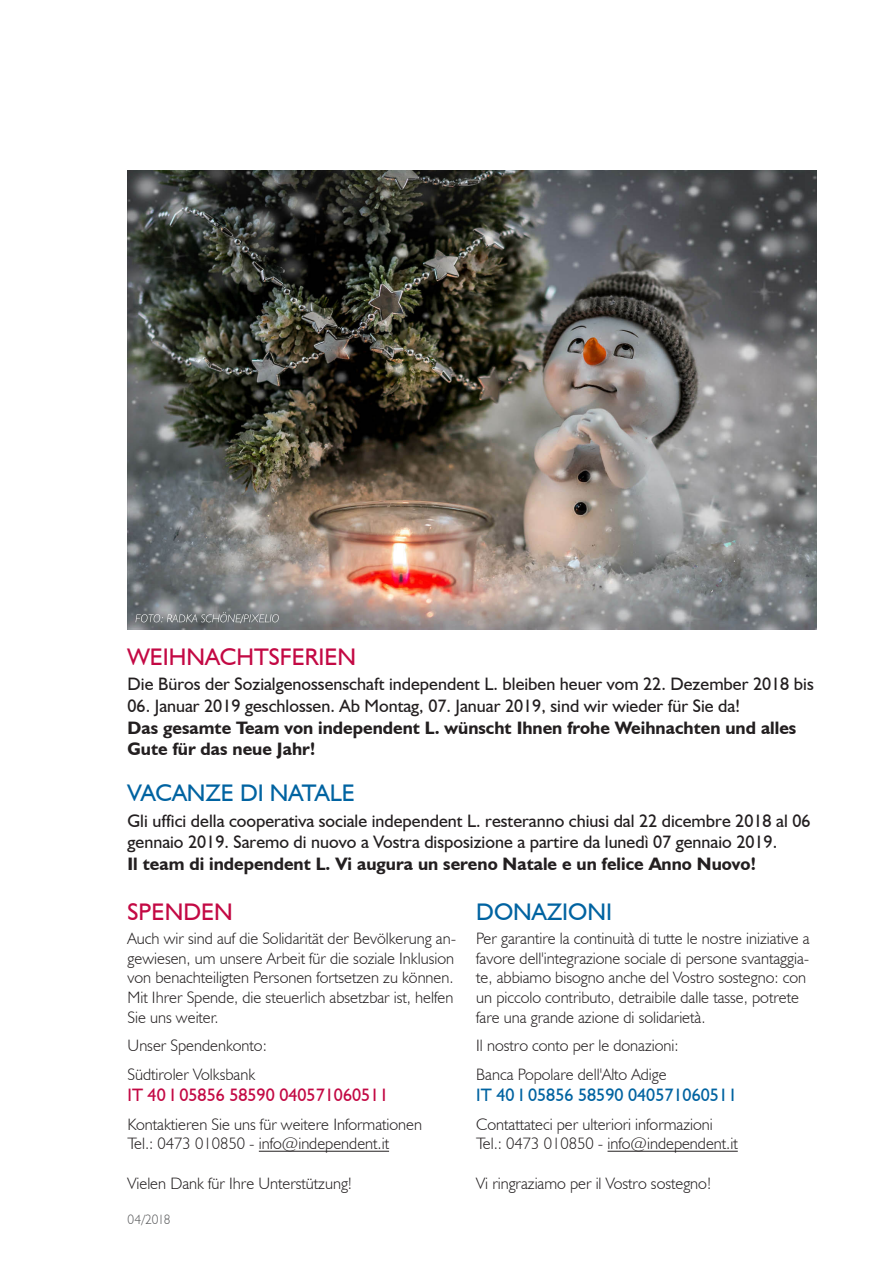
<style>
.page{position:relative;width:893px;height:1263px;background:#fff}
.page>*{position:absolute;margin:0;border:0;box-sizing:border-box;transform-origin:0 0}
.t1{font:24px "Humanist 521 BT";color:#0063a1}
.t2{font:24px "Humanist 521 BT";color:#c30944}
.t3{font:18px/21.6px "Humanist 521 BT";color:#231f20}
.t4{font:700 18px/21.6px "Humanist 521 BT";color:#231f20}
.t5{font:18px "Humanist 521 BT";color:#c30944}
.t6{font:18px "Humanist 521 BT";color:#0063a1}
.t7{font:300 16.5px/19.8px "Humanist 521 BT";color:#231f20}
.t8{font:300 13.5px "Humanist 521 BT";letter-spacing:-.025em;color:#57585a}
.s1{font-weight:400}
.s2{font-weight:700}
</style>
<div class="page">
<hr style="left:259px;top:1151px;width:130px;height:1px;background:#231f20">
<hr style="left:607px;top:1151px;width:131px;height:1px;background:#231f20">
<img style="left:128px;top:170px;width:688px;height:459px">
<svg style="left:136px;top:612px;width:143px;height:11px;background:#858a8b"></svg>
<p class="t2" style="left:128px;top:642px;width:230px">WEIHNACHTSFERIEN</p>
<p class="t3" style="left:128px;top:673px;width:688px">Die Büros der Sozialgenossenschaft independent L. bleiben heuer vom 22. Dezember 2018 bis</p>
<p class="t4" style="left:128px;top:695px;width:670px"><span class="s1">06. Januar 2019 geschlossen. Ab Montag, 07. Januar 2019, sind wir wieder für Sie da!<br></span>Das gesamte Team von independent L. wünscht Ihnen frohe Weihnachten und alles<br>Gute für das neue Jahr!</p>
<p class="t1" style="left:128px;top:778px;width:229px">VACANZE DI NATALE</p>
<p class="t3" style="left:128px;top:809px;width:684px">Gli uffici della cooperativa sociale independent L. resteranno chiusi dal 22 dicembre 2018 al 06 gennaio 2019. Saremo di nuovo a Vostra disposizione a partire da lunedì 07 gennaio 2019.<br><span class="s2">Il team di independent L. Vi augura un sereno Natale e un felice Anno Nuovo!</span></p>
<p class="t2" style="left:128px;top:897px;width:107px">SPENDEN</p>
<p class="t7" style="left:128px;top:928px;width:330px">Auch wir sind auf die Solidarität der Bevölkerung an&shy;gewiesen, um unsere Arbeit für die soziale Inklusion von benachteiligten Personen fortsetzen zu können.<br>Mit Ihrer Spende, die steuerlich absetzbar ist, helfen Sie uns weiter.</p>
<p class="t7" style="left:128px;top:1035px;width:141px">Unser Spendenkonto:</p>
<p class="t7" style="left:128px;top:1064px;width:129px">Südtiroler Volksbank</p>
<p class="t5" style="left:128px;top:1084px;width:262px">IT 40 I 05856 58590 040571060511</p>
<p class="t7" style="left:128px;top:1114px;width:296px">Kontaktieren Sie uns für weitere Informationen</p>
<p class="t7" style="left:128px;top:1133px;width:263px">Tel.: 0473 010850 - info@independent.it</p>
<p class="t7" style="left:128px;top:1173px;width:226px">Vielen Dank für Ihre Unterstützung!</p>
<p class="t8" style="left:128px;top:1211px;width:45px">04/2018</p>
<p class="t1" style="left:476px;top:897px;width:137px">DONAZIONI</p>
<p class="t7" style="left:476px;top:928px;width:335px">Per garantire la continuità di tutte le nostre iniziative a favore dell'integrazione sociale di persone svantaggia&shy;te, abbiamo bisogno anche del Vostro sostegno: con un piccolo contributo, detraibile dalle tasse, potrete fare una grande azione di solidarietà.</p>
<p class="t7" style="left:476px;top:1035px;width:204px">Il nostro conto per le donazioni:</p>
<p class="t7" style="left:476px;top:1064px;width:192px">Banca Popolare dell'Alto Adige</p>
<p class="t6" style="left:476px;top:1084px;width:262px">IT 40 I 05856 58590 040571060511</p>
<p class="t7" style="left:476px;top:1114px;width:238px">Contattateci per ulteriori informazioni</p>
<p class="t7" style="left:476px;top:1133px;width:263px">Tel.: 0473 010850 - info@independent.it</p>
<p class="t7" style="left:476px;top:1173px;width:236px">Vi ringraziamo per il Vostro sostegno!</p>
</div>
